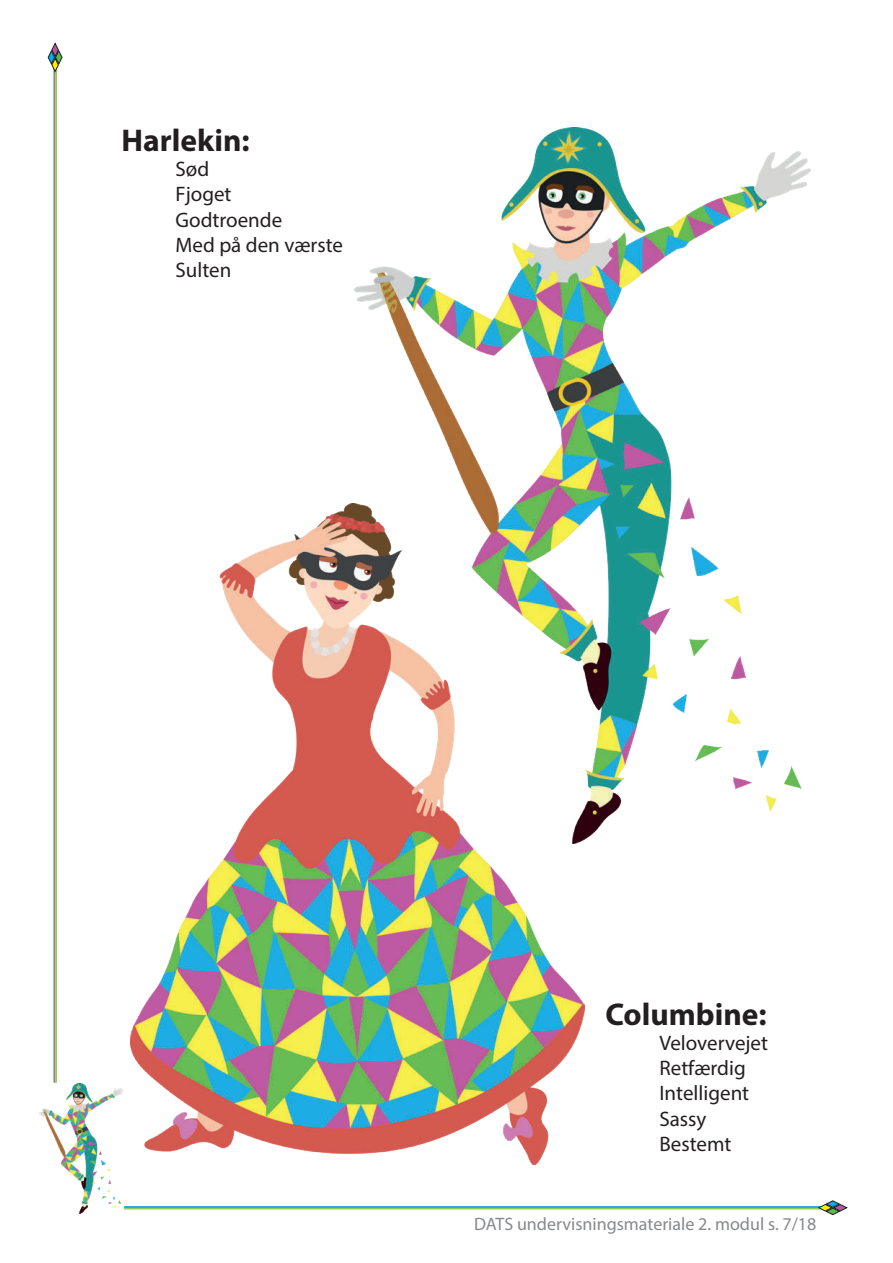
<style>
.page{position:relative;width:893px;height:1263px;background:#fff}
.page>*{position:absolute;margin:0;border:0;box-sizing:border-box;transform-origin:0 0}
.t1{font:700 31.5px "Myriad Pro";color:#231f20}
.t2{font:21px/25.2px "Myriad Pro";color:#231f20}
.t3{font:18px "Myriad Pro";color:#86888b}
</style>
<div class="page">
<img style="left:40px;top:1083px;width:83px;height:130px">
<hr style="left:55px;top:66px;width:1px;height:1017px;background:#fff101">
<hr style="left:54px;top:65px;width:1px;height:1018px;background:#bb55a1">
<hr style="left:56px;top:62px;width:1px;height:1021px;background:#58ba49">
<svg style="left:48px;top:43px;width:14px;height:29px"></svg>
<hr style="left:124px;top:1206px;width:705px;height:1px;background:#00aeef">
<hr style="left:124px;top:1207px;width:702px;height:1px;background:#bb55a1">
<hr style="left:124px;top:1208px;width:704px;height:1px;background:#58ba49">
<svg style="left:818px;top:1200px;width:29px;height:15px"></svg>
<img style="left:130px;top:504px;width:454px;height:660px">
<img style="left:355px;top:127px;width:455px;height:717px">
<h1 class="t1" style="left:122px;top:128px;width:130px">Harlekin:</h1>
<p class="t2" style="left:175px;top:157px;width:169px">Sød<br>Fjoget<br>Godtroende<br>Med på den værste<br>Sulten</p>
<h1 class="t1" style="left:605px;top:1002px;width:163px">Columbine:</h1>
<p class="t2" style="left:659px;top:1030px;width:110px">Velovervejet<br>Retfærdig<br>Intelligent<br>Sassy<br>Bestemt</p>
<p class="t3" style="left:474px;top:1214px;width:344px">DATS undervisningsmateriale 2. modul s. 7/18</p>
</div>
